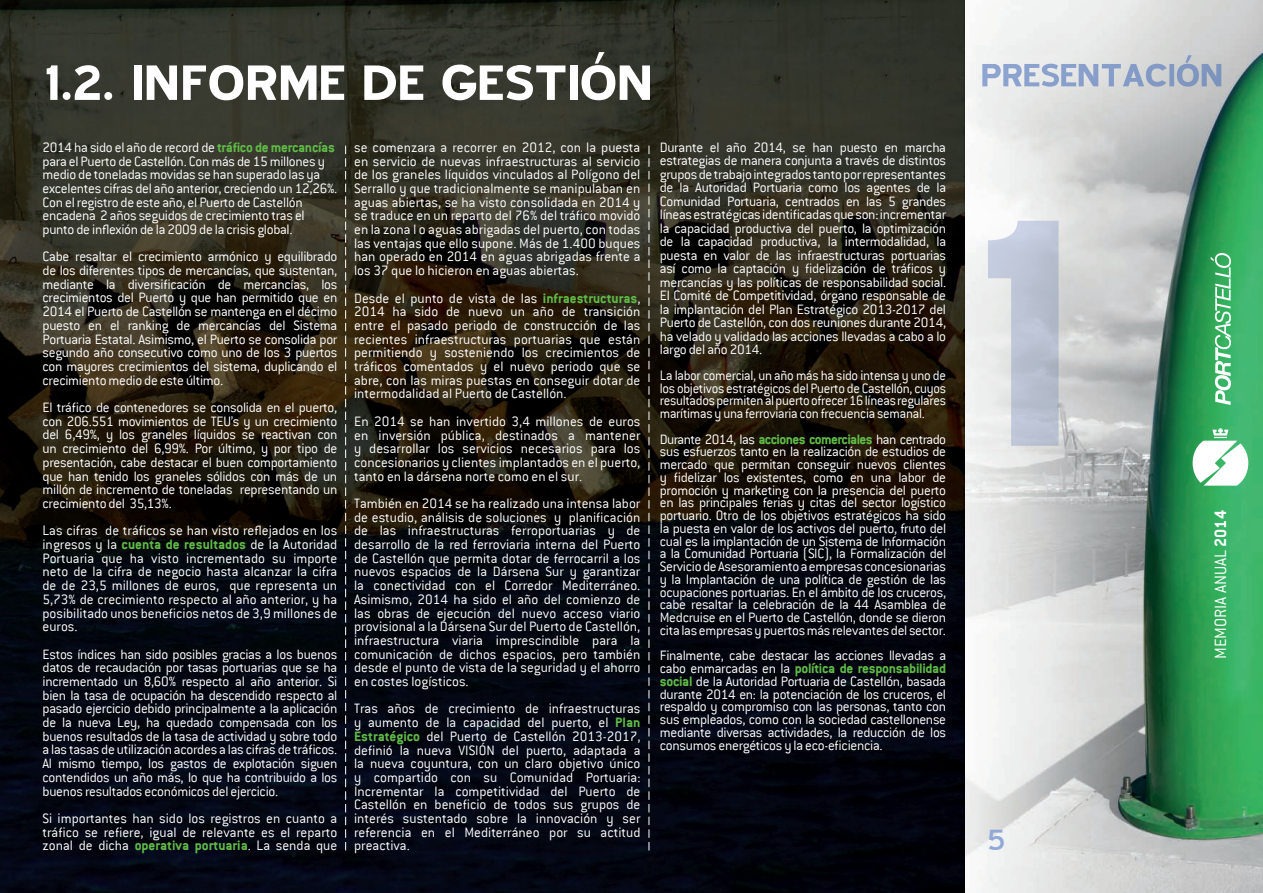
<style>
.page{position:relative;width:1263px;height:893px;background:#fff}
.page>*{position:absolute;margin:0;border:0;box-sizing:border-box;transform-origin:0 0}
.t1{font:700 60px "Blue Highway";letter-spacing:-.07em;color:#fff}
.t2{font:36px "Blue Highway";color:#92a8d6}
.t3{font:300 18px "Conduit ITC";color:#fff}
.t4{font:300 15px/13.6px "Conduit ITC";letter-spacing:-.02em;color:#fff;text-align:justify}
.t5{font:300 15px/12.8px "Conduit ITC";letter-spacing:-.02em;color:#fff;text-align:justify;scale:.96 1}
.s1{font-weight:700;color:#60bb47}
.s2{font-weight:700}
</style>
<div class="page">
<img style="left:0;top:0;width:1263px;height:893px">
<svg style="left:1211px;top:253px;width:20px;height:152px"></svg>
<img style="left:988px;top:221px;width:71px;height:225px">
<svg style="left:1192px;top:428px;width:56px;height:58px"></svg>
<img style="left:964px;top:0;width:1px;height:893px">
<img style="left:982px;top:55px;width:239px;height:32px">
<svg style="left:345px;top:146px;width:1px;height:704px"></svg>
<svg style="left:649px;top:146px;width:1px;height:704px"></svg>
<h1 class="t1" style="left:43px;top:52px;width:614px">1.2. INFORME DE GESTIÓN</h1>
<p class="t4" style="left:43px;top:140px;width:296px;text-align:left">2014 ha sido el año de record de <span class="s1">tráfico de mercancías </span>para el Puerto de Castellón. Con más de 15 millones y medio de toneladas movidas se han superado las ya excelentes cifras del año anterior, creciendo un 12,26%.<br>Con el registro de este año, el Puerto de Castellón encadena 2 años seguidos de crecimiento tras el punto de inflexión de la 2009 de la crisis global.</p>
<p class="t4" style="left:43px;top:250px;width:296px">Cabe resaltar el crecimiento armónico y equilibrado de los diferentes tipos de mercancías, que sustentan, mediante la diversificación de mercancías, los crecimientos del Puerto y que han permitido que en 2014 el Puerto de Castellón se mantenga en el décimo puesto en el ranking de mercancías del Sistema Portuaria Estatal. Asimismo, el Puerto se consolida por segundo año consecutivo como uno de los 3 puertos con mayores crecimientos del sistema, duplicando el crecimiento medio de este último.</p>
<p class="t4" style="left:43px;top:401px;width:296px">El tráfico de contenedores se consolida en el puerto, con 206.551 movimientos de TEU’s y un crecimiento del 6,49%, y los graneles líquidos se reactivan con un crecimiento del 6,99%. Por último, y por tipo de presentación, cabe destacar el buen comportamiento que han tenido los graneles sólidos con más de un millón de incremento de toneladas representando un crecimiento del 35,13%.</p>
<p class="t4" style="left:43px;top:524px;width:296px">Las cifras de tráficos se han visto reflejados en los ingresos y la <span class="s1">cuenta de resultados</span> de la Autoridad Portuaria que ha visto incrementado su importe neto de la cifra de negocio hasta alcanzar la cifra de de 23,5 millones de euros, que representa un 5,73% de crecimiento respecto al año anterior, y ha posibilitado unos beneficios netos de 3,9 millones de euros.</p>
<p class="t4" style="left:43px;top:647px;width:296px">Estos índices han sido posibles gracias a los buenos datos de recaudación por tasas portuarias que se ha incrementado un 8,60% respecto al año anterior. Si bien la tasa de ocupación ha descendido respecto al pasado ejercicio debido principalmente a la aplicación de la nueva Ley, ha quedado compensada con los buenos resultados de la tasa de actividad y sobre todo a las tasas de utilización acordes a las cifras de tráficos.<br>Al mismo tiempo, los gastos de explotación siguen contendidos un año más, lo que ha contribuido a los buenos resultados económicos del ejercicio.</p>
<p class="t4" style="left:43px;top:811px;width:296px">Si importantes han sido los registros en cuanto a tráfico se refiere, igual de relevante es el reparto zonal de dicha <span class="s1">operativa portuaria</span>. La senda que</p>
<p class="t4" style="left:354px;top:140px;width:288px">se comenzara a recorrer en 2012, con la puesta en servicio de nuevas infraestructuras al servicio de los graneles líquidos vinculados al Polígono del Serrallo y que tradicionalmente se manipulaban en aguas abiertas, se ha visto consolidada en 2014 y se traduce en un reparto del 76% del tráfico movido en la zona I o aguas abrigadas del puerto, con todas las ventajas que ello supone. Más de 1.400 buques han operado en 2014 en aguas abrigadas frente a los 37 que lo hicieron en aguas abiertas.</p>
<p class="t4" style="left:354px;top:291px;width:288px">Desde el punto de vista de las <span class="s1">infraestructuras</span>, 2014 ha sido de nuevo un año de transición entre el pasado periodo de construcción de las recientes infraestructuras portuarias que están permitiendo y sosteniendo los crecimientos de tráficos comentados y el nuevo periodo que se abre, con las miras puestas en conseguir dotar de intermodalidad al Puerto de Castellón.</p>
<p class="t4" style="left:354px;top:414px;width:288px">En 2014 se han invertido 3,4 millones de euros en inversión pública, destinados a mantener y desarrollar los servicios necesarios para los concesionarios y clientes implantados en el puerto, tanto en la dársena norte como en el sur.</p>
<p class="t4" style="left:354px;top:496px;width:288px">También en 2014 se ha realizado una intensa labor de estudio, análisis de soluciones y planificación de las infraestructuras ferroportuarias y de desarrollo de la red ferroviaria interna del Puerto de Castellón que permita dotar de ferrocarril a los nuevos espacios de la Dársena Sur y garantizar la conectividad con el Corredor Mediterráneo.<br>Asimismo, 2014 ha sido el año del comienzo de las obras de ejecución del nuevo acceso viario provisional a la Dársena Sur del Puerto de Castellón, infraestructura viaria imprescindible para la comunicación de dichos espacios, pero también desde el punto de vista de la seguridad y el ahorro en costes logísticos.</p>
<p class="t4" style="left:354px;top:702px;width:288px">Tras años de crecimiento de infraestructuras y aumento de la capacidad del puerto, el <span class="s1">Plan Estratégico</span> del Puerto de Castellón 2013-2017, definió la nueva VISIÓN del puerto, adaptada a la nueva coyuntura, con un claro objetivo único y compartido con su Comunidad Portuaria:<br>Incrementar la competitividad del Puerto de Castellón en beneficio de todos sus grupos de interés sustentado sobre la innovación y ser referencia en el Mediterráneo por su actitud preactiva.</p>
<p class="t4" style="left:660px;top:140px;width:288px">Durante el año 2014, se han puesto en marcha estrategias de manera conjunta a través de distintos grupos de trabajo integrados tanto por representantes de la Autoridad Portuaria como los agentes de la Comunidad Portuaria, centrados en las 5 grandes líneas estratégicas identificadas que son: incrementar la capacidad productiva del puerto, la optimización de la capacidad productiva, la intermodalidad, la puesta en valor de las infraestructuras portuarias así como la captación y fidelización de tráficos y mercancías y las políticas de responsabilidad social.<br>El Comité de Competitividad, órgano responsable de la implantación del Plan Estratégico 2013-2017 del Puerto de Castellón, con dos reuniones durante 2014, ha velado y validado las acciones llevadas a cabo a lo largo del año 2014.</p>
<p class="t5" style="left:660px;top:369px;width:300px">La labor comercial, un año más ha sido intensa y uno de los objetivos estratégicos del Puerto de Castellón, cuyos resultados permiten al puerto ofrecer 16 líneas regulares marítimas y una ferroviaria con frecuencia semanal.</p>
<p class="t4" style="left:660px;top:433px;width:288px;line-height:12.8px">Durante 2014, las <span class="s1">acciones comerciales</span> han centrado sus esfuerzos tanto en la realización de estudios de mercado que permitan conseguir nuevos clientes y fidelizar los existentes, como en una labor de promoción y marketing con la presencia del puerto en las principales ferias y citas del sector logístico portuario. Otro de los objetivos estratégicos ha sido la puesta en valor de los activos del puerto, fruto del cual es la implantación de un Sistema de Información a la Comunidad Portuaria (SIC), la Formalización del Servicio de Asesoramiento a empresas concesionarias y la Implantación de una política de gestión de las ocupaciones portuarias. En el ámbito de los cruceros, cabe resaltar la celebración de la 44 Asamblea de Medcruise en el Puerto de Castellón, donde se dieron cita las empresas y puertos más relevantes del sector.</p>
<p class="t4" style="left:660px;top:649px;width:288px;line-height:12.8px">Finalmente, cabe destacar las acciones llevadas a cabo enmarcadas en la <span class="s1">política de responsabilidad social</span> de la Autoridad Portuaria de Castellón, basada durante 2014 en: la potenciación de los cruceros, el respaldo y compromiso con las personas, tanto con sus empleados, como con la sociedad castellonense mediante diversas actividades, la reducción de los consumos energéticos y la eco-eficiencia.</p>
<h2 class="t2" style="left:986px;top:822px;width:21px">5</h2>
<p class="t3" style="left:1210px;top:659px;width:150px;rotate:-90deg">MEMORIA ANUAL <span class="s2">2014</span></p>
</div>
